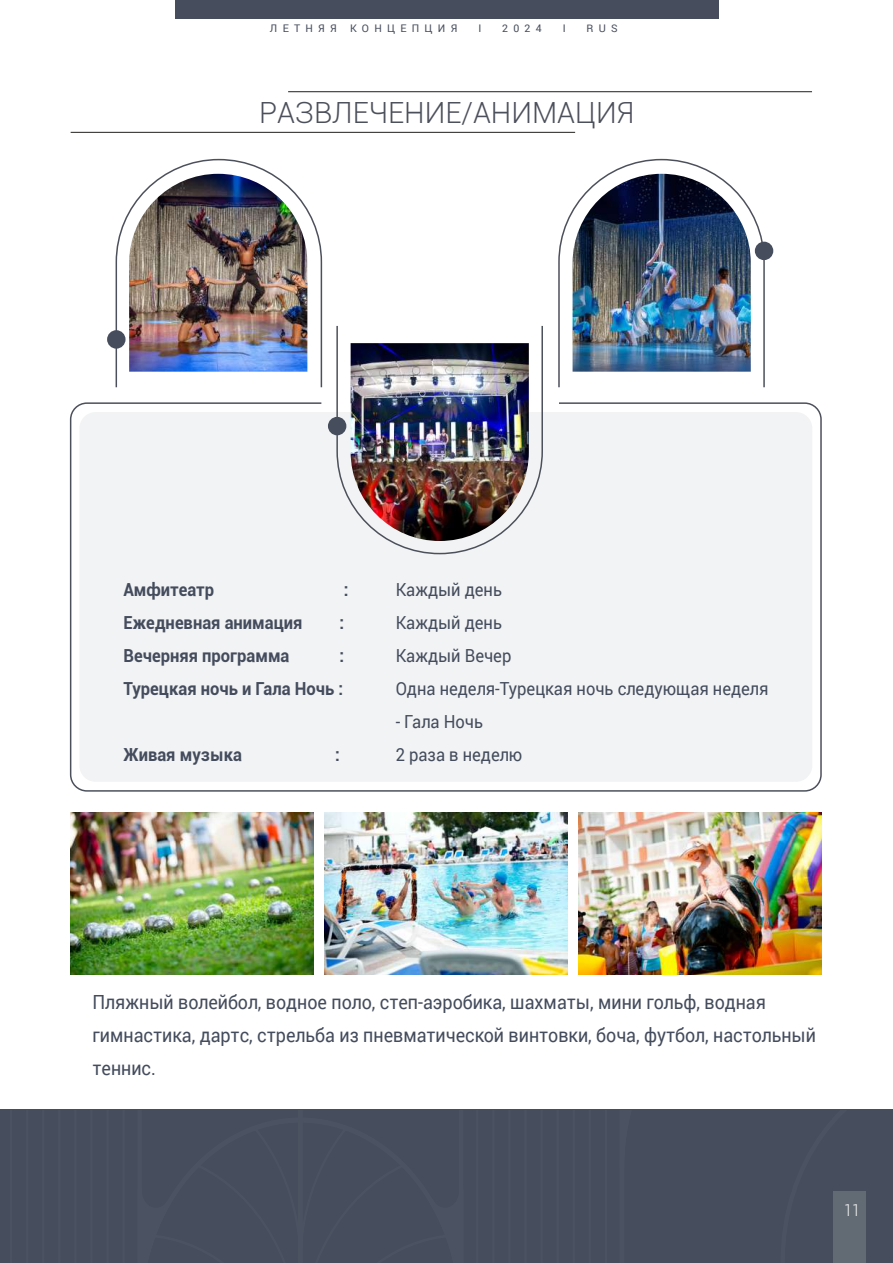
<style>
.page{position:relative;width:893px;height:1263px;background:#fff}
.page>*{position:absolute;margin:0;border:0;box-sizing:border-box;transform-origin:0 0}
.t1{font:300 29.25px "Roboto";color:#4c505b}
.t2{font:19.5px/33px "Roboto";color:#444c5d;scale:.92 1}
.t3{font:18px/33px "Roboto";color:#444c5d;scale:.92 1}
.t4{font:700 18px/33px "Roboto";color:#444c5d;text-align:right;scale:.92 1}
.t5{font:300 16.2px "Roboto";color:#fff;scale:.91 1}
.t6{font:10.5px "Roboto";letter-spacing:.5em;color:#464d5d}
</style>
<div class="page">
<div style="left:70px;top:402px;width:752px;height:390px;border:2px solid #4c505b;border-radius:16px"></div>
<div style="left:79px;top:412px;width:733px;height:370px;background:#f2f3f4;border-radius:16px"></div>
<div style="left:463px;top:1110px;width:157px;height:153px;background:#464d5d"></div>
<div style="left:0;top:1110px;width:138px;height:153px;background:#464d5d"></div>
<svg style="left:540px;top:1110px;width:3px;height:153px"></svg>
<svg style="left:524px;top:1110px;width:3px;height:153px"></svg>
<svg style="left:508px;top:1110px;width:2px;height:153px"></svg>
<svg style="left:492px;top:1110px;width:2px;height:153px"></svg>
<svg style="left:476px;top:1110px;width:2px;height:153px"></svg>
<svg style="left:605px;top:1110px;width:2px;height:153px"></svg>
<svg style="left:589px;top:1110px;width:2px;height:153px"></svg>
<svg style="left:573px;top:1110px;width:2px;height:153px"></svg>
<svg style="left:557px;top:1110px;width:2px;height:153px"></svg>
<svg style="left:58px;top:1110px;width:2px;height:153px"></svg>
<svg style="left:74px;top:1110px;width:2px;height:153px"></svg>
<svg style="left:90px;top:1110px;width:3px;height:153px"></svg>
<svg style="left:106px;top:1110px;width:3px;height:153px"></svg>
<svg style="left:123px;top:1110px;width:2px;height:153px"></svg>
<svg style="left:10px;top:1110px;width:2px;height:153px"></svg>
<svg style="left:26px;top:1110px;width:2px;height:153px"></svg>
<svg style="left:42px;top:1110px;width:2px;height:153px"></svg>
<div style="left:138px;top:1110px;width:325px;height:153px;background:#464d5d"></div>
<div style="left:620px;top:1110px;width:273px;height:153px;background:#464d5d"></div>
<div style="left:833px;top:1191px;width:33px;height:72px;background:#626a73"></div>
<div style="left:175px;top:0;width:543px;height:18px;background:#464d5d"></div>
<hr style="left:288px;top:91px;width:524px;height:1px;background:#231f20">
<hr style="left:71px;top:132px;width:504px;height:1px;background:#231f20">
<img style="left:115px;top:160px;width:208px;height:228px">
<div style="left:107px;top:330px;width:19px;height:19px;background:#464d5d;border-radius:50%"></div>
<img style="left:336px;top:325px;width:208px;height:230px">
<div style="left:328px;top:417px;width:18px;height:18px;background:#464d5d;border-radius:50%"></div>
<img style="left:558px;top:160px;width:208px;height:228px">
<div style="left:755px;top:242px;width:18px;height:18px;background:#464d5d;border-radius:50%"></div>
<img style="left:325px;top:812px;width:243px;height:162px">
<img style="left:71px;top:812px;width:243px;height:162px">
<img style="left:578px;top:812px;width:243px;height:162px">
<p class="t6" style="left:270px;top:21px;width:189px">ЛЕТНЯЯ КОНЦЕПЦИЯ</p>
<p class="t6" style="left:478px;top:21px;width:4px">I</p>
<p class="t6" style="left:502px;top:21px;width:41px">2024</p>
<p class="t6" style="left:563px;top:21px;width:4px">I</p>
<p class="t6" style="left:587px;top:21px;width:33px">RUS</p>
<h1 class="t1" style="left:259px;top:93px;width:376px">РАЗВЛЕЧЕНИЕ/АНИМАЦИЯ</h1>
<p class="t4" style="left:124px;top:573px;width:100px">Амфитеатр</p>
<p class="t4" style="left:344px;top:573px;width:7px">:</p>
<p class="t4" style="left:124px;top:606px;width:196px">Ежедневная анимация</p>
<p class="t4" style="left:340px;top:606px;width:7px">:</p>
<p class="t4" style="left:124px;top:638px;width:182px">Вечерняя программа</p>
<p class="t4" style="left:124px;top:638px;width:241px">:<br>Турецкая ночь и Гала Ночь :</p>
<p class="t4" style="left:124px;top:737px;width:130px">Живая музыка</p>
<p class="t4" style="left:335px;top:737px;width:7px">:</p>
<p class="t3" style="left:396px;top:573px;width:407px">Каждый день<br>Каждый день<br>Каждый Вечер<br>Одна неделя-Турецкая ночь следующая недeля</p>
<p class="t3" style="left:396px;top:704px;width:139px">- Гала Ночь<br>2 раза в неделю</p>
<p class="t2" style="left:92px;top:985px;width:788px">Пляжный волейбол, водное поло, степ-аэробика, шахматы, мини гольф, водная гимнастика, дартс, стрельба из пневматической винтовки, боча, футбол, настольный теннис.</p>
<p class="t5" style="left:844px;top:1199px;width:19px">11</p>
</div>
